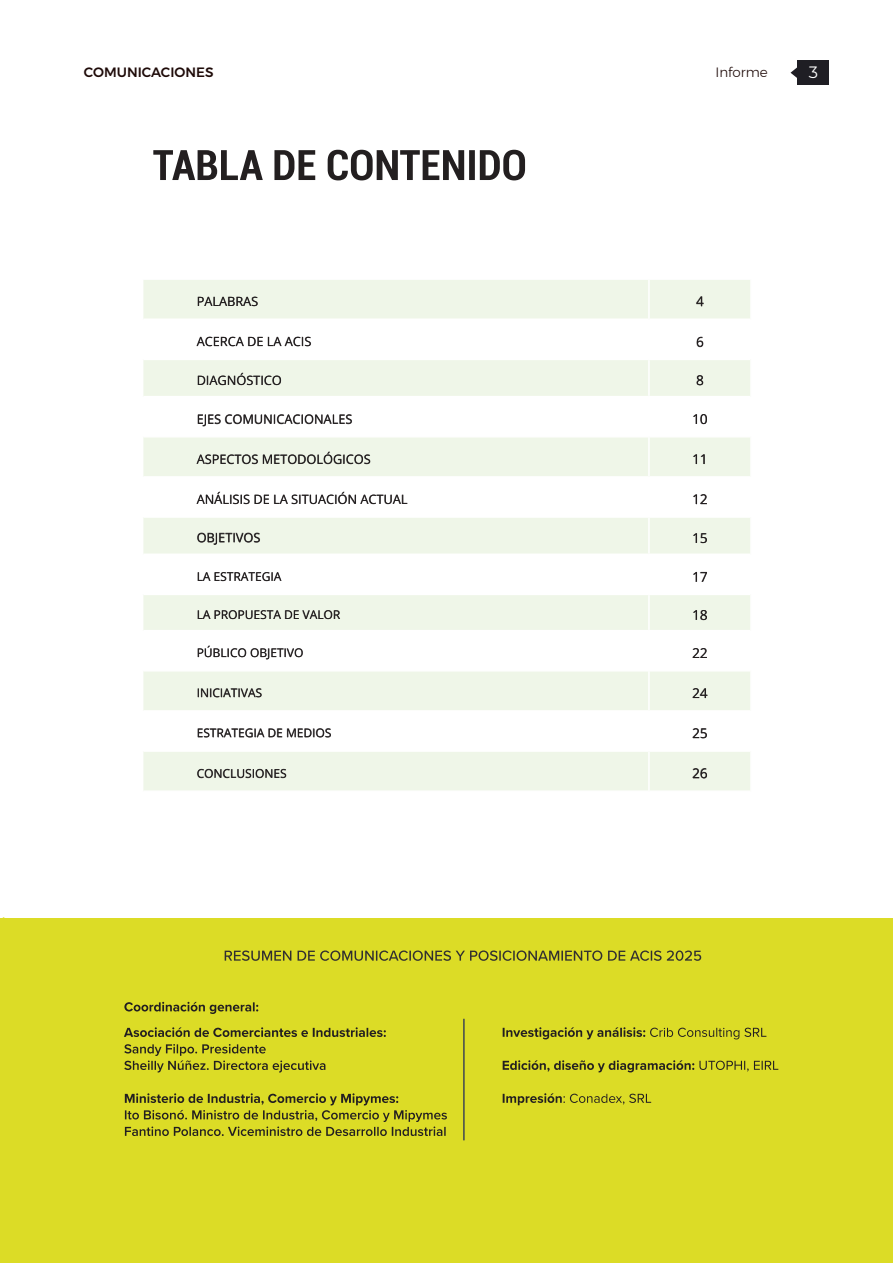
<style>
.page{position:relative;width:893px;height:1263px;background:#fff}
.page>*{position:absolute;margin:0;border:0;box-sizing:border-box;transform-origin:0 0}
.t1{font:100 16.5px "Montserrat";color:#fff}
.t2{font:13.5px "Open Sans";color:#231f20}
.t3{font:500 13.5px "Gontserrat";color:#1e0a08}
.t4{font:300 13.5px "Gontserrat";color:#1e0a08}
.t5{font:12.75px "Open Sans";color:#231f20}
.t6{font:12px "Open Sans";color:#231f20}
</style>
<div class="page">
<svg style="left:153px;top:150px;width:372px;height:30px"></svg>
<div style="left:0;top:918px;width:893px;height:345px;background:#dcdc26"></div>
<svg style="left:125px;top:1093px;width:322px;height:43px"></svg>
<svg style="left:124px;top:1044px;width:201px;height:28px"></svg>
<svg style="left:124px;top:1027px;width:262px;height:10px"></svg>
<svg style="left:124px;top:1002px;width:134px;height:12px"></svg>
<svg style="left:503px;top:1093px;width:148px;height:12px"></svg>
<svg style="left:503px;top:1060px;width:275px;height:12px"></svg>
<svg style="left:503px;top:1027px;width:263px;height:12px"></svg>
<svg style="left:225px;top:950px;width:476px;height:11px"></svg>
<hr style="left:463px;top:1019px;width:2px;height:121px;background:#404752">
<svg style="left:143px;top:280px;width:607px;height:510px;fill:#eff6e8"></svg>
<hr style="left:143px;top:318px;width:505px;height:2px;background:#fff">
<hr style="left:650px;top:318px;width:100px;height:2px;background:#fff">
<hr style="left:143px;top:436px;width:505px;height:1px;background:#fff">
<hr style="left:650px;top:436px;width:100px;height:1px;background:#fff">
<hr style="left:143px;top:476px;width:505px;height:2px;background:#fff">
<hr style="left:650px;top:476px;width:100px;height:2px;background:#fff">
<hr style="left:143px;top:594px;width:506px;height:1px;background:#fff">
<hr style="left:649px;top:594px;width:101px;height:1px;background:#fff">
<hr style="left:143px;top:630px;width:506px;height:1px;background:#fff">
<hr style="left:649px;top:630px;width:101px;height:1px;background:#fff">
<hr style="left:143px;top:670px;width:505px;height:1px;background:#fff">
<hr style="left:650px;top:670px;width:100px;height:1px;background:#fff">
<hr style="left:143px;top:710px;width:505px;height:2px;background:#fff">
<hr style="left:650px;top:710px;width:100px;height:2px;background:#fff">
<hr style="left:143px;top:750px;width:505px;height:2px;background:#fff">
<hr style="left:650px;top:750px;width:100px;height:2px;background:#fff">
<hr style="left:648px;top:280px;width:2px;height:39px;background:#fff">
<hr style="left:648px;top:319px;width:2px;height:40px;background:#fff">
<hr style="left:648px;top:360px;width:2px;height:36px;background:#fff">
<hr style="left:648px;top:397px;width:2px;height:40px;background:#fff">
<hr style="left:648px;top:437px;width:2px;height:40px;background:#fff">
<hr style="left:648px;top:477px;width:2px;height:39px;background:#fff">
<hr style="left:648px;top:518px;width:2px;height:35px;background:#fff">
<hr style="left:648px;top:555px;width:2px;height:39px;background:#fff">
<hr style="left:648px;top:595px;width:2px;height:35px;background:#fff">
<hr style="left:648px;top:631px;width:2px;height:40px;background:#fff">
<hr style="left:648px;top:671px;width:2px;height:40px;background:#fff">
<hr style="left:648px;top:711px;width:2px;height:40px;background:#fff">
<hr style="left:648px;top:751px;width:2px;height:40px;background:#fff">
<hr style="left:143px;top:359px;width:506px;height:1px;background:#fff">
<hr style="left:649px;top:359px;width:101px;height:1px;background:#fff">
<hr style="left:143px;top:396px;width:506px;height:1px;background:#fff">
<hr style="left:649px;top:396px;width:101px;height:1px;background:#fff">
<hr style="left:143px;top:516px;width:506px;height:2px;background:#fff">
<hr style="left:649px;top:516px;width:101px;height:2px;background:#fff">
<hr style="left:143px;top:553px;width:506px;height:2px;background:#fff">
<hr style="left:649px;top:553px;width:101px;height:2px;background:#fff">
<svg style="left:693px;top:768px;width:14px;height:10px"></svg>
<svg style="left:197px;top:769px;width:89px;height:9px"></svg>
<svg style="left:693px;top:728px;width:14px;height:10px"></svg>
<svg style="left:198px;top:729px;width:133px;height:8px"></svg>
<svg style="left:693px;top:688px;width:14px;height:10px"></svg>
<svg style="left:198px;top:689px;width:64px;height:8px"></svg>
<svg style="left:693px;top:648px;width:14px;height:10px"></svg>
<svg style="left:198px;top:646px;width:105px;height:13px"></svg>
<svg style="left:693px;top:610px;width:14px;height:10px"></svg>
<svg style="left:198px;top:610px;width:142px;height:9px"></svg>
<svg style="left:693px;top:572px;width:14px;height:9px"></svg>
<svg style="left:198px;top:572px;width:83px;height:9px"></svg>
<svg style="left:693px;top:533px;width:14px;height:10px"></svg>
<svg style="left:197px;top:533px;width:63px;height:12px"></svg>
<svg style="left:693px;top:494px;width:14px;height:10px"></svg>
<svg style="left:197px;top:492px;width:210px;height:12px"></svg>
<svg style="left:693px;top:454px;width:12px;height:10px"></svg>
<svg style="left:197px;top:452px;width:173px;height:12px"></svg>
<svg style="left:693px;top:414px;width:14px;height:10px"></svg>
<svg style="left:198px;top:414px;width:154px;height:12px"></svg>
<svg style="left:697px;top:375px;width:6px;height:10px"></svg>
<svg style="left:198px;top:373px;width:83px;height:12px"></svg>
<svg style="left:697px;top:337px;width:6px;height:10px"></svg>
<svg style="left:197px;top:337px;width:114px;height:9px"></svg>
<svg style="left:696px;top:297px;width:8px;height:9px"></svg>
<svg style="left:198px;top:297px;width:60px;height:9px"></svg>
<div style="left:797px;top:61px;width:32px;height:24px;background:#1f1e24"></div>
<svg style="left:790px;top:67px;width:7px;height:11px"></svg>
<p class="t3" style="left:84px;top:61px;width:131px">COMUNICACIONES</p>
<p class="t4" style="left:715px;top:62px;width:54px">Informe</p>
<p class="t1" style="left:809px;top:61px;width:11px">3</p>
<p class="t5" style="left:197px;top:293px;width:63px">PALABRAS</p>
<p class="t2" style="left:696px;top:292px;width:9px">4</p>
<p class="t5" style="left:197px;top:333px;width:116px">ACERCA DE LA ACIS</p>
<p class="t2" style="left:696px;top:332px;width:9px">6</p>
<p class="t5" style="left:197px;top:371px;width:87px">DIAGNÓSTICO</p>
<p class="t2" style="left:696px;top:371px;width:9px">8</p>
<p class="t5" style="left:197px;top:410px;width:157px">EJES COMUNICACIONALES</p>
<p class="t2" style="left:692px;top:410px;width:17px">10</p>
<p class="t5" style="left:197px;top:450px;width:176px">ASPECTOS METODOLÓGICOS</p>
<p class="t2" style="left:692px;top:450px;width:17px">11</p>
<p class="t5" style="left:197px;top:490px;width:212px">ANÁLISIS DE LA SITUACIÓN ACTUAL</p>
<p class="t2" style="left:692px;top:490px;width:17px">12</p>
<p class="t5" style="left:197px;top:529px;width:65px">OBJETIVOS</p>
<p class="t2" style="left:692px;top:529px;width:17px">15</p>
<p class="t6" style="left:197px;top:568px;width:86px">LA ESTRATEGIA</p>
<p class="t2" style="left:692px;top:567px;width:17px">17</p>
<p class="t6" style="left:197px;top:606px;width:145px">LA PROPUESTA DE VALOR</p>
<p class="t2" style="left:692px;top:606px;width:17px">18</p>
<p class="t6" style="left:197px;top:644px;width:108px">PÚBLICO OBJETIVO</p>
<p class="t2" style="left:692px;top:644px;width:17px">22</p>
<p class="t6" style="left:197px;top:685px;width:67px">INICIATIVAS</p>
<p class="t2" style="left:692px;top:684px;width:17px">24</p>
<p class="t6" style="left:197px;top:725px;width:136px">ESTRATEGIA DE MEDIOS</p>
<p class="t2" style="left:692px;top:724px;width:17px">25</p>
<p class="t6" style="left:197px;top:765px;width:92px">CONCLUSIONES</p>
<p class="t2" style="left:692px;top:764px;width:17px">26</p>
</div>
